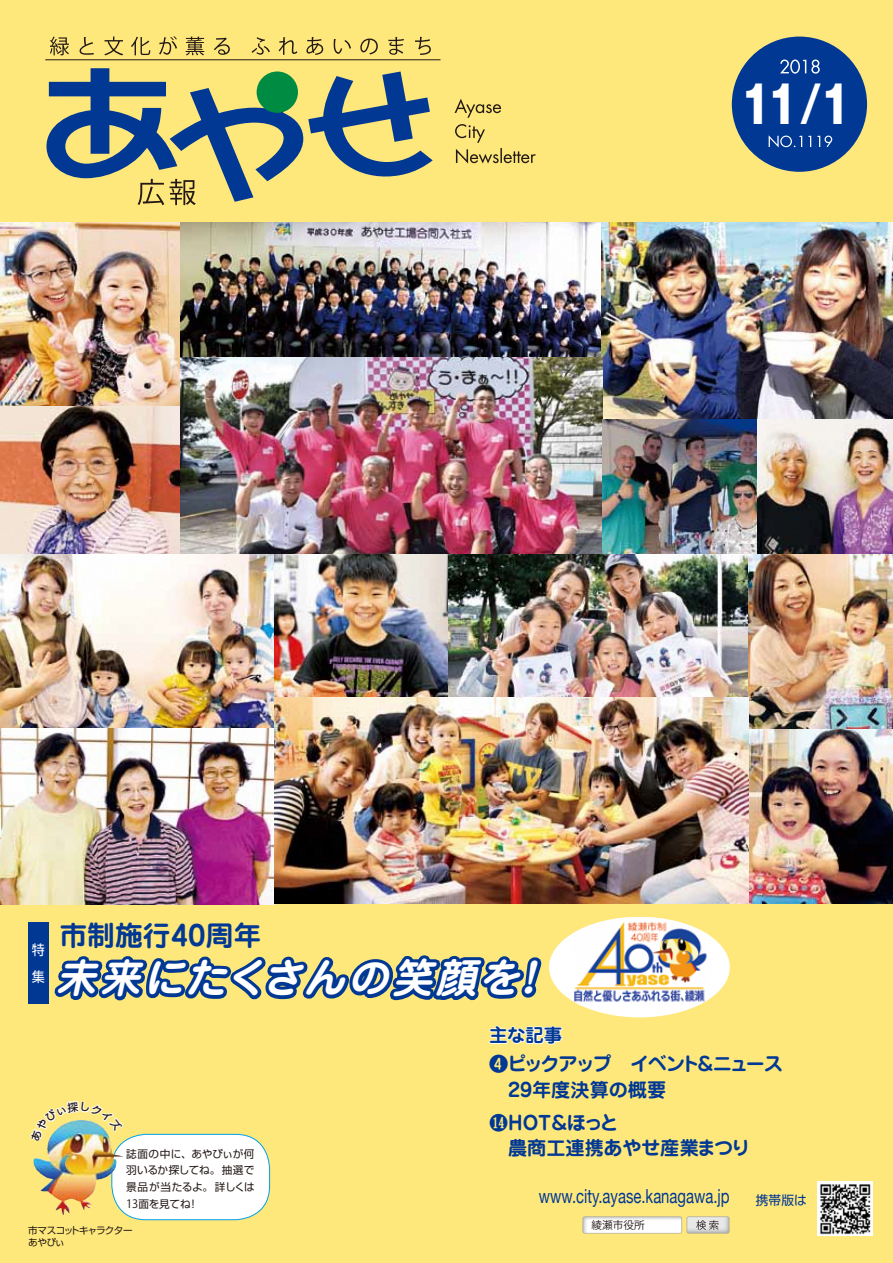
<style>
.page{position:relative;width:893px;height:1263px;background:#ffe87b}
.page>*{position:absolute;margin:0;border:0;box-sizing:border-box;transform-origin:0 0}
.t1{font:700 51.45px "Gothic MB101 Pro";color:#fff;scale:.85 1}
.t2{font:italic 700 40.35px "Jun 501 Pro";color:#fff}
.t3{font:700 27.75px "Jun 501 Pro";color:#003894}
.t4{font:19.35px "Helvetica Neue";color:#003894;scale:.77 1}
.t5{font:700 19.2px/25.5px "Jun 501 Pro";letter-spacing:-.05em;color:#003894}
.t6{font:700 19.2px/24.9px "Jun 501 Pro";letter-spacing:-.01em;color:#003894}
.t7{font:700 18.45px "Jun 501 Pro";color:#003894}
.t8{font:13.8px/27.6px "Shin Go Pro";color:#fff;scale:.94 1}
.t9{font:12.75px "Shin Go Pro";color:#003894}
.t10{font:10.65px/16.8px "Shin Go Pro";letter-spacing:-.01em;color:#221815;text-align:justify}
.t11{font:10.65px "Koz Go Pro Regular 90 pv RKSJ H";color:#221815}
.t12{font:9.6px/11.7px "Shin Go Pro";letter-spacing:-.07em;color:#221815}
.s1{font-family:"Koz Go Pro";font-size:11.55px}
.s2{font-family:"Koz Min Pro";font-weight:400}
</style>
<div class="page">
<svg style="left:50px;top:37px;width:19px;height:18px"></svg>
<svg style="left:80px;top:37px;width:14px;height:18px"></svg>
<svg style="left:104px;top:37px;width:19px;height:18px"></svg>
<svg style="left:131px;top:37px;width:19px;height:18px"></svg>
<svg style="left:159px;top:36px;width:18px;height:19px"></svg>
<svg style="left:186px;top:37px;width:18px;height:18px"></svg>
<svg style="left:214px;top:38px;width:16px;height:17px"></svg>
<svg style="left:252px;top:37px;width:18px;height:18px"></svg>
<svg style="left:279px;top:37px;width:18px;height:18px"></svg>
<svg style="left:306px;top:37px;width:17px;height:18px"></svg>
<svg style="left:334px;top:39px;width:17px;height:15px"></svg>
<svg style="left:360px;top:39px;width:18px;height:15px"></svg>
<svg style="left:388px;top:37px;width:16px;height:18px"></svg>
<svg style="left:415px;top:37px;width:16px;height:18px"></svg>
<svg style="left:46px;top:68px;width:387px;height:137px"></svg>
<hr style="left:45px;top:60px;width:395px;height:1px;background:#221815">
<div style="left:732px;top:37px;width:135px;height:135px;background:#003894;border-radius:50%"></div>
<svg style="left:780px;top:60px;width:40px;height:14px"></svg>
<svg style="left:769px;top:135px;width:63px;height:12px"></svg>
<svg style="left:455px;top:124px;width:81px;height:40px"></svg>
<svg style="left:455px;top:99px;width:46px;height:19px"></svg>
<svg style="left:583px;top:1216px;width:146px;height:17px;background:#e7e6df"></svg>
<img style="left:818px;top:1181px;width:54px;height:55px">
<div style="left:112px;top:1134px;width:158px;height:86px;background:#fff;border-radius:34px"></div>
<div style="left:112px;top:1134px;width:158px;height:86px;border:1px solid #00a0e9;border-radius:34px"></div>
<img style="left:34px;top:1143px;width:56px;height:72px">
<img style="left:0;top:553px;width:275px;height:351px">
<img style="left:747px;top:553px;width:146px;height:351px">
<img style="left:766px;top:554px;width:127px;height:174px">
<img style="left:274px;top:553px;width:175px;height:163px">
<svg style="left:54px;top:940px;width:509px;height:105px"></svg>
<img style="left:449px;top:553px;width:298px;height:144px">
<img style="left:601px;top:222px;width:292px;height:198px">
<img style="left:0;top:222px;width:181px;height:331px">
<img style="left:181px;top:222px;width:420px;height:136px">
<img style="left:181px;top:358px;width:422px;height:195px">
<img style="left:275px;top:697px;width:473px;height:207px">
<img style="left:602px;top:420px;width:156px;height:133px">
<img style="left:758px;top:420px;width:135px;height:134px">
<div style="left:29px;top:922px;width:20px;height:81px;background:#003894"></div>
<div style="left:549px;top:917px;width:181px;height:100px;background:#fff;border-radius:50%"></div>
<img style="left:572px;top:917px;width:138px;height:89px">
<svg style="left:30px;top:1101px;width:95px;height:42px"></svg>
<h1 class="t1" style="left:740px;top:62px;width:134px">11/1</h1>
<p class="t8" style="left:32px;top:934px;width:15px">特集</p>
<h3 class="t3" style="left:60px;top:914px;width:203px">市制施行40周年</h3>
<h2 class="t2" style="left:56px;top:946px;width:506px">未来にたくさんの笑顔を！</h2>
<p class="t10" style="left:126px;top:1144px;width:130px">誌面の中に、あやぴぃが何羽いるか探してね。抽選で景品が当たるよ。詳しくは<span class="s1">13</span>面を見てね！</p>
<h3 class="t7" style="left:489px;top:1020px;width:75px">主な記事</h3>
<h3 class="t5" style="left:489px;top:1049px;width:295px">❹ピックアップ　イベント＆ニュース　29年度決算の概要</h3>
<h3 class="t6" style="left:489px;top:1108px;width:263px"><span class="s2">⓮</span>HOT&amp;ほっと<br>　農商工連携あやせ産業まつり</h3>
<h3 class="t4" style="left:539px;top:1184px;width:249px">www.city.ayase.kanagawa.jp</h3>
<p class="t9" style="left:756px;top:1190px;width:52px">携帯版は</p>
<p class="t12" style="left:28px;top:1223px;width:116px">市マスコットキャラクター　あやぴぃ</p>
<p class="t11" style="left:591px;top:1218px;width:55px">綾瀬市役所</p>
</div>
